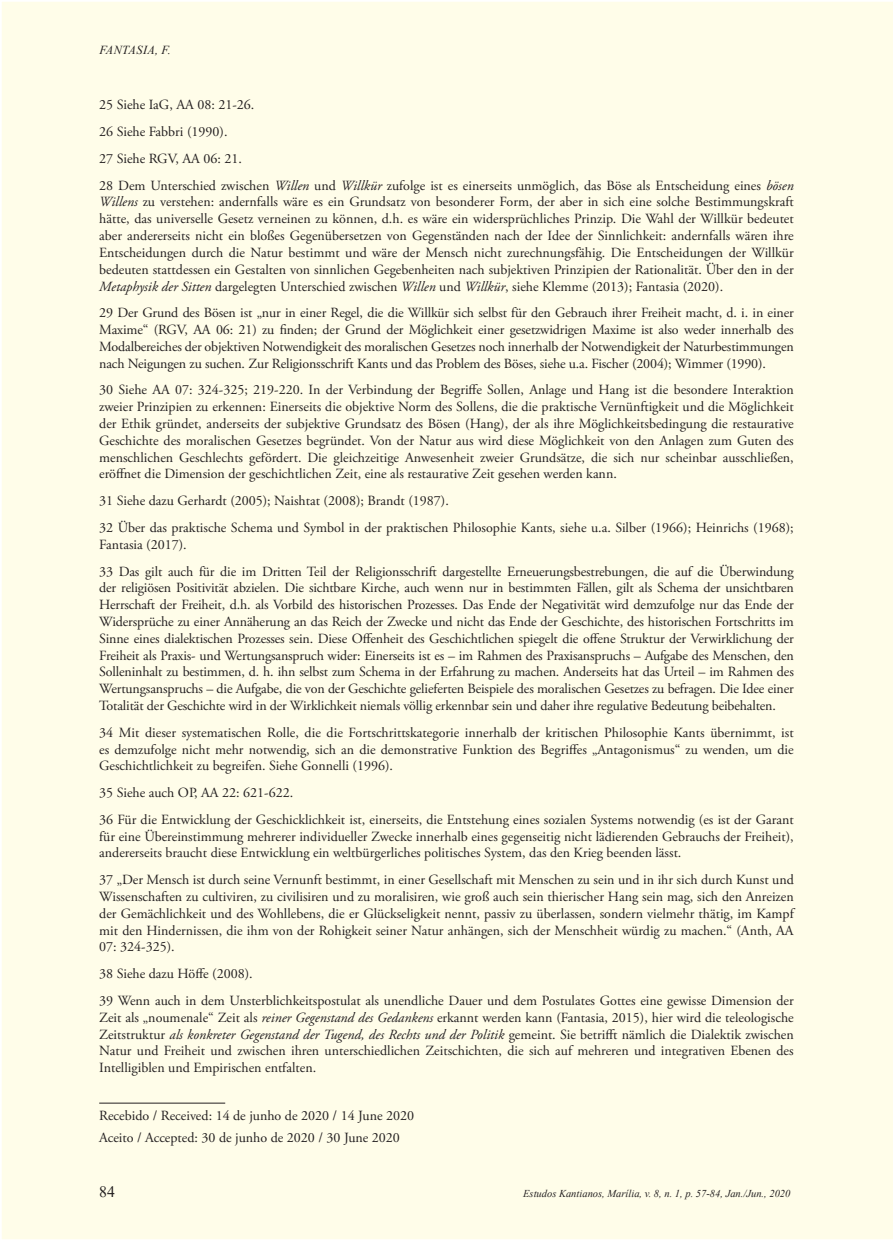
<style>
.page{position:relative;width:893px;height:1241px;background:#fff}
.page>*{position:absolute;margin:0;border:0;box-sizing:border-box;transform-origin:0 0}
.t1{font:15.75px "Times New Roman";color:#231f20}
.Notas{font:14px/16.8px "Adobe Garamond Pro";color:#231f20;text-align:justify}
.Roda_pé{font:14px "Adobe Garamond Pro";color:#231f20}
.t2{font:italic 12.25px "Times New Roman";letter-spacing:.035em;color:#231f20}
.t3{font:italic 10.5px "Times New Roman";color:#231f20}
.s1{font-style:italic}
</style>
<div class="page">
<div style="left:2px;top:2px;width:891px;height:1237px;background:#fffde9"></div>
<hr style="left:99px;top:1102px;width:126px;height:1px;background:#231f20">
<p class="t2" style="left:99px;top:41px;width:73px">FANTASIA, F.</p>
<p class="Notas" style="left:99px;top:97px;width:157px">25 Siehe IaG, AA 08: 21-26.</p>
<p class="Notas" style="left:99px;top:124px;width:130px">26 Siehe Fabbri (1990).</p>
<p class="Notas" style="left:99px;top:150px;width:144px">27 Siehe RGV, AA 06: 21.</p>
<p class="Notas" style="left:99px;top:177px;width:696px">28 Dem Unterschied zwischen <span class="s1">Willen</span> und <span class="s1">Willkür</span> zufolge ist es einerseits unmöglich, das Böse als Entscheidung eines <span class="s1">bösen Willens</span> zu verstehen: andernfalls wäre es ein Grundsatz von besonderer Form, der aber in sich eine solche Bestimmungskraft hätte, das universelle Gesetz verneinen zu können, d.h. es wäre ein widersprüchliches Prinzip. Die Wahl der Willkür bedeutet aber andererseits nicht ein bloßes Gegenübersetzen von Gegenständen nach der Idee der Sinnlichkeit: andernfalls wären ihre Entscheidungen durch die Natur bestimmt und wäre der Mensch nicht zurechnungsfähig. Die Entscheidungen der Willkür bedeuten stattdessen ein Gestalten von sinnlichen Gegebenheiten nach subjektiven Prinzipien der Rationalität. Über den in der <span class="s1">Metaphysik der Sitten</span> dargelegten Unterschied zwischen <span class="s1">Willen</span> und <span class="s1">Willkür</span>, siehe Klemme (2013); Fantasia (2020).</p>
<p class="Notas" style="left:99px;top:305px;width:696px">29 Der Grund des Bösen ist „nur in einer Regel, die die Willkür sich selbst für den Gebrauch ihrer Freiheit macht, d. i. in einer Maxime“ (RGV, AA 06: 21) zu finden; der Grund der Möglichkeit einer gesetzwidrigen Maxime ist also weder innerhalb des Modalbereiches der objektiven Notwendigkeit des moralischen Gesetzes noch innerhalb der Notwendigkeit der Naturbestimmungen nach Neigungen zu suchen. Zur Religionsschrift Kants und das Problem des Böses, siehe u.a. Fischer (2004); Wimmer (1990).</p>
<p class="Notas" style="left:99px;top:382px;width:696px">30 Siehe AA 07: 324-325; 219-220. In der Verbindung der Begriffe Sollen, Anlage und Hang ist die besondere Interaktion zweier Prinzipien zu erkennen: Einerseits die objektive Norm des Sollens, die die praktische Vernünftigkeit und die Möglichkeit der Ethik gründet, anderseits der subjektive Grundsatz des Bösen (Hang), der als ihre Möglichkeitsbedingung die restaurative Geschichte des moralischen Gesetzes begründet. Von der Natur aus wird diese Möglichkeit von den Anlagen zum Guten des menschlichen Geschlechts gefördert. Die gleichzeitige Anwesenheit zweier Grundsätze, die sich nur scheinbar ausschließen, eröffnet die Dimension der geschichtlichen Zeit, eine als restaurative Zeit gesehen werden kann.</p>
<p class="Notas" style="left:99px;top:493px;width:351px">31 Siehe dazu Gerhardt (2005); Naishtat (2008); Brandt (1987).</p>
<p class="Notas" style="left:99px;top:519px;width:696px">32 Über das praktische Schema und Symbol in der praktischen Philosophie Kants, siehe u.a. Silber (1966); Heinrichs (1968);<br>Fantasia (2017).</p>
<p class="Notas" style="left:99px;top:563px;width:696px">33 Das gilt auch für die im Dritten Teil der Religionsschrift dargestellte Erneuerungsbestrebungen, die auf die Überwindung der religiösen Positivität abzielen. Die sichtbare Kirche, auch wenn nur in bestimmten Fällen, gilt als Schema der unsichtbaren Herrschaft der Freiheit, d.h. als Vorbild des historischen Prozesses. Das Ende der Negativität wird demzufolge nur das Ende der Widersprüche zu einer Annäherung an das Reich der Zwecke und nicht das Ende der Geschichte, des historischen Fortschritts im Sinne eines dialektischen Prozesses sein. Diese Offenheit des Geschichtlichen spiegelt die offene Struktur der Verwirklichung der Freiheit als Praxis- und Wertungsanspruch wider: Einerseits ist es – im Rahmen des Praxisanspruchs – Aufgabe des Menschen, den Solleninhalt zu bestimmen, d. h. ihn selbst zum Schema in der Erfahrung zu machen. Anderseits hat das Urteil – im Rahmen des Wertungsanspruchs – die Aufgabe, die von der Geschichte gelieferten Beispiele des moralischen Gesetzes zu befragen. Die Idee einer Totalität der Geschichte wird in der Wirklichkeit niemals völlig erkennbar sein und daher ihre regulative Bedeutung beibehalten.</p>
<p class="Notas" style="left:99px;top:724px;width:696px">34 Mit dieser systematischen Rolle, die die Fortschrittskategorie innerhalb der kritischen Philosophie Kants übernimmt, ist es demzufolge nicht mehr notwendig, sich an die demonstrative Funktion des Begriffes „Antagonismus“ zu wenden, um die Geschichtlichkeit zu begreifen. Siehe Gonnelli (1996).</p>
<p class="Notas" style="left:99px;top:784px;width:195px">35 Siehe auch OP, AA 22: 621-622.</p>
<p class="Notas" style="left:99px;top:811px;width:696px">36 Für die Entwicklung der Geschicklichkeit ist, einerseits, die Entstehung eines sozialen Systems notwendig (es ist der Garant für eine Übereinstimmung mehrerer individueller Zwecke innerhalb eines gegenseitig nicht lädierenden Gebrauchs der Freiheit), andererseits braucht diese Entwicklung ein weltbürgerliches politisches System, das den Krieg beenden lässt.</p>
<p class="Notas" style="left:99px;top:871px;width:696px">37 „Der Mensch ist durch seine Vernunft bestimmt, in einer Gesellschaft mit Menschen zu sein und in ihr sich durch Kunst und Wissenschaften zu cultiviren, zu civilisiren und zu moralisiren, wie groß auch sein thierischer Hang sein mag, sich den Anreizen der Gemächlichkeit und des Wohllebens, die er Glückseligkeit nennt, passiv zu überlassen, sondern vielmehr thätig, im Kampf mit den Hindernissen, die ihm von der Rohigkeit seiner Natur anhängen, sich der Menschheit würdig zu machen.“ (Anth, AA 07: 324-325).</p>
<p class="Notas" style="left:99px;top:965px;width:155px">38 Siehe dazu Höffe (2008).</p>
<p class="Notas" style="left:99px;top:992px;width:696px">39 Wenn auch in dem Unsterblichkeitspostulat als unendliche Dauer und dem Postulates Gottes eine gewisse Dimension der Zeit als „noumenale“ Zeit als <span class="s1">reiner Gegenstand des Gedankens</span> erkannt werden kann (Fantasia, 2015), hier wird die teleologische Zeitstruktur <span class="s1">als konkreter Gegenstand der Tugend, des Rechts und der Politik</span> gemeint. Sie betrifft nämlich die Dialektik zwischen Natur und Freiheit und zwischen ihren unterschiedlichen Zeitschichten, die sich auf mehreren und integrativen Ebenen des Intelligiblen und Empirischen entfalten.</p>
<p class="Roda_pé" style="left:99px;top:1106px;width:316px">Recebido / Received: 14 de junho de 2020 / 14 June 2020</p>
<p class="Roda_pé" style="left:99px;top:1128px;width:302px">Aceito / Accepted: 30 de junho de 2020 / 30 June 2020</p>
<p class="t1" style="left:99px;top:1180px;width:17px">84</p>
<p class="t3" style="left:523px;top:1185px;width:269px">Estudos Kantianos, Marília, v. 8, n. 1, p. 57-84, Jan./Jun., 2020</p>
</div>
